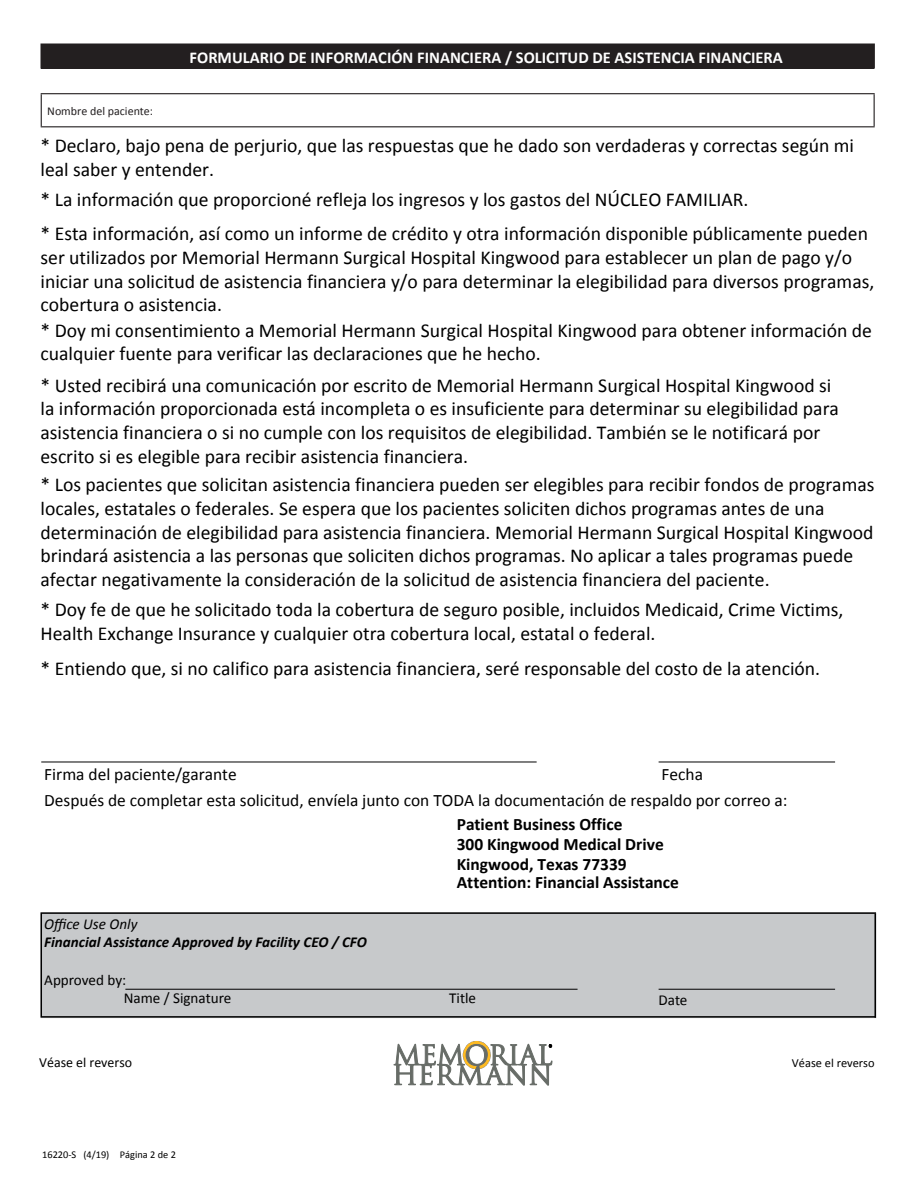
<style>
.page{position:relative;width:918px;height:1188px;background:#fff}
.page>*{position:absolute;margin:0;border:0;box-sizing:border-box;transform-origin:0 0}
.Paragraph_Style1{font:19.65px/23.7px "Calibri";color:#000}
.Paragraph_Style2{font:17.4px "Calibri";color:#000}
.Paragraph_Style23{font:700 17.4px/20.1px "Calibri";color:#000}
.Paragraph_Style1-2{font:17.4px "Calibri";color:#000}
.Paragraph_Style1-3{font:700 16.5px "Calibri";color:#fff}
.Paragraph_Style1-4{font:italic 700 15.15px "Calibri";color:#000}
.Paragraph_Style25{font:15.15px "Calibri";color:#000}
.Paragraph_Style1-5{font:15.15px "Calibri";letter-spacing:-.005em;color:#000}
.Paragraph_Style1-6{font:italic 15.15px "Calibri";color:#000}
.Paragraph_Style2-2{font:13.95px "Calibri";color:#000}
.Paragraph_Style2-3{font:12.45px "Calibri";color:#000}
.Paragraph_Style1-7{font:12px "Calibri";color:#231f20}
.Paragraph_Style2-4{font:10.35px "Calibri";color:#000}
</style>
<div class="page">
<img style="left:458px;top:1041px;width:28px;height:3px">
<svg style="left:394px;top:1044px;width:158px;height:41px"></svg>
<div style="left:41px;top:913px;width:835px;height:105px;background:#c7c9cb"></div>
<hr style="left:41px;top:762px;width:496px;height:1px;background:#000">
<hr style="left:40px;top:912px;width:2px;height:106px;background:#000">
<hr style="left:874px;top:914px;width:2px;height:104px;background:#000">
<hr style="left:659px;top:762px;width:176px;height:1px;background:#000">
<hr style="left:42px;top:912px;width:834px;height:2px;background:#000">
<hr style="left:659px;top:989px;width:176px;height:1px;background:#000">
<hr style="left:42px;top:1016px;width:834px;height:2px;background:#000">
<hr style="left:125px;top:989px;width:453px;height:1px;background:#000">
<div style="left:41px;top:44px;width:833px;height:25px;background:#231f20"></div>
<hr style="left:40px;top:44px;width:835px;height:1px;background:#231f20">
<hr style="left:40px;top:45px;width:2px;height:24px;background:#231f20">
<hr style="left:873px;top:45px;width:2px;height:24px;background:#231f20">
<hr style="left:41px;top:93px;width:834px;height:1px;background:#231f20">
<hr style="left:41px;top:94px;width:1px;height:32px;background:#231f20">
<hr style="left:874px;top:94px;width:1px;height:32px;background:#231f20">
<hr style="left:41px;top:126px;width:834px;height:1px;background:#231f20">
<p class="Paragraph_Style1-7" style="left:47px;top:103px;width:107px">Nombre del paciente:</p>
<p class="Paragraph_Style1-3" style="left:190px;top:47px;width:595px">FORMULARIO DE INFORMACIÓN FINANCIERA / SOLICITUD DE ASISTENCIA FINANCIERA</p>
<p class="Paragraph_Style1" style="left:40px;top:134px;width:815px">* Declaro, bajo pena de perjurio, que las respuestas que he dado son verdaderas y correctas según mi leal saber y entender.</p>
<p class="Paragraph_Style1" style="left:40px;top:188px;width:709px">* La información que proporcioné refleja los ingresos y los gastos del NÚCLEO FAMILIAR.</p>
<p class="Paragraph_Style1" style="left:40px;top:222px;width:835px">* Esta información, así como un informe de crédito y otra información disponible públicamente pueden ser utilizados por Memorial Hermann Surgical Hospital Kingwood para establecer un plan de pago y/o iniciar una solicitud de asistencia financiera y/o para determinar la elegibilidad para diversos programas, cobertura o asistencia.</p>
<p class="Paragraph_Style1" style="left:40px;top:318px;width:833px">* Doy mi consentimiento a Memorial Hermann Surgical Hospital Kingwood para obtener información de cualquier fuente para verificar las declaraciones que he hecho.</p>
<p class="Paragraph_Style1" style="left:40px;top:373px;width:800px">* Usted recibirá una comunicación por escrito de Memorial Hermann Surgical Hospital Kingwood si la información proporcionada está incompleta o es insuficiente para determinar su elegibilidad para asistencia financiera o si no cumple con los requisitos de elegibilidad. También se le notificará por escrito si es elegible para recibir asistencia financiera.</p>
<p class="Paragraph_Style1" style="left:40px;top:473px;width:836px">* Los pacientes que solicitan asistencia financiera pueden ser elegibles para recibir fondos de programas locales, estatales o federales. Se espera que los pacientes soliciten dichos programas antes de una determinación de elegibilidad para asistencia financiera. Memorial Hermann Surgical Hospital Kingwood brindará asistencia a las personas que soliciten dichos programas. No aplicar a tales programas puede afectar negativamente la consideración de la solicitud de asistencia financiera del paciente.</p>
<p class="Paragraph_Style1" style="left:40px;top:598px;width:805px">* Doy fe de que he solicitado toda la cobertura de seguro posible, incluidos Medicaid, Crime Victims,<br>Health Exchange Insurance y cualquier otra cobertura local, estatal o federal.</p>
<p class="Paragraph_Style1" style="left:40px;top:657px;width:781px">* Entiendo que, si no califico para asistencia financiera, seré responsable del costo de la atención.</p>
<p class="Paragraph_Style1-2" style="left:44px;top:763px;width:194px">Firma del paciente/garante</p>
<p class="Paragraph_Style2" style="left:662px;top:763px;width:43px">Fecha</p>
<p class="Paragraph_Style2" style="left:44px;top:789px;width:745px">Después de completar esta solicitud, envíela junto con TODA la documentación de respaldo por correo a:</p>
<p class="Paragraph_Style23" style="left:457px;top:814px;width:209px">Patient Business Office<br>300 Kingwood Medical Drive<br>Kingwood, Texas 77339</p>
<p class="Paragraph_Style23" style="left:457px;top:872px;width:224px">Attention: Financial Assistance</p>
<p class="Paragraph_Style1-6" style="left:44px;top:914px;width:95px">Office Use Only</p>
<p class="Paragraph_Style1-4" style="left:44px;top:932px;width:324px">Financial Assistance Approved by Facility CEO / CFO</p>
<p class="Paragraph_Style1-5" style="left:44px;top:970px;width:84px">Approved by:</p>
<p class="Paragraph_Style25" style="left:124px;top:988px;width:109px">Name / Signature</p>
<p class="Paragraph_Style25" style="left:449px;top:988px;width:28px">Title</p>
<p class="Paragraph_Style1-5" style="left:659px;top:990px;width:30px">Date</p>
<p class="Paragraph_Style2-2" style="left:39px;top:1053px;width:95px">Véase el reverso</p>
<p class="Paragraph_Style2-3" style="left:792px;top:1055px;width:84px">Véase el reverso</p>
<p class="Paragraph_Style2-4" style="left:42px;top:1148px;width:135px">16220-S (4/19) Página 2 de 2</p>
</div>
